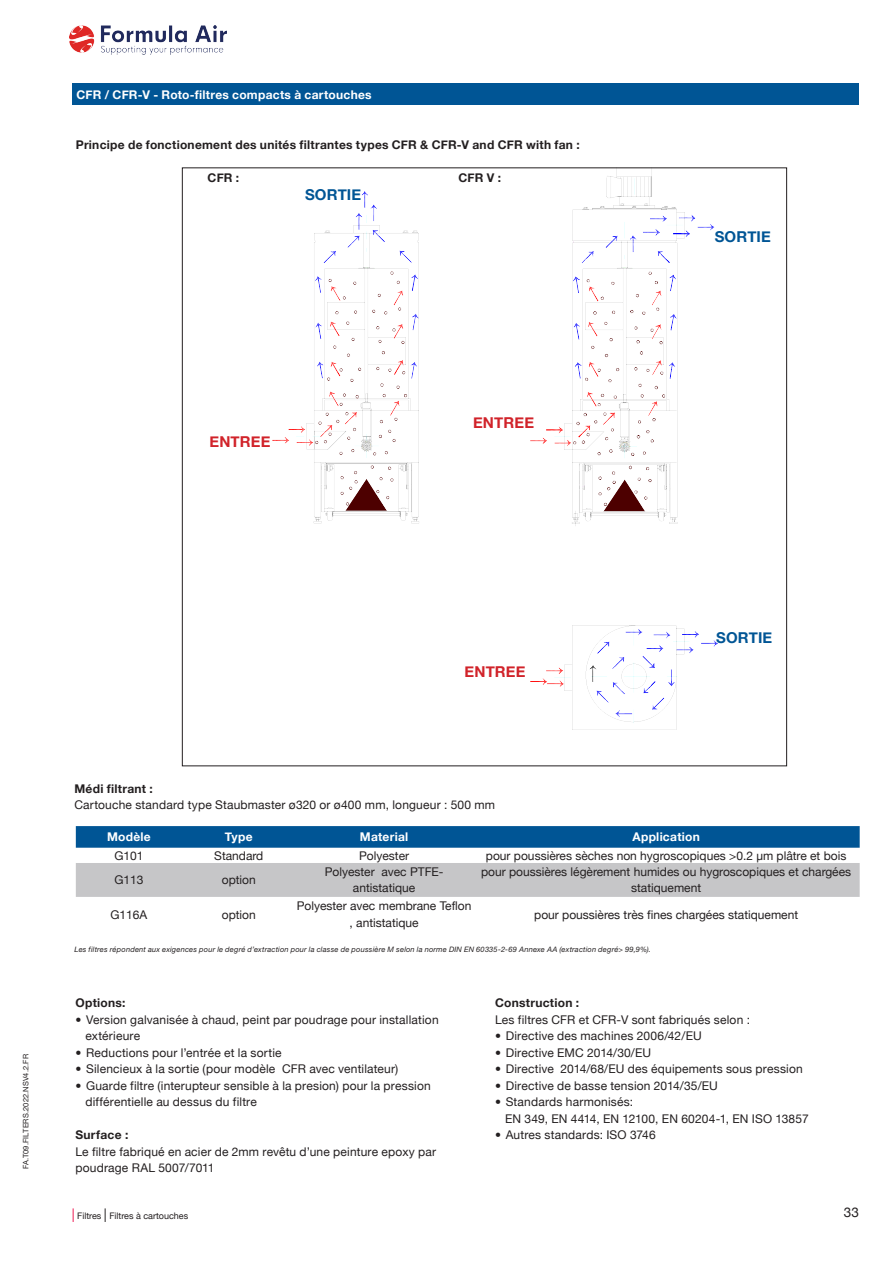
<style>
.page{position:relative;width:893px;height:1263px;background:#fff}
.page>*{position:absolute;margin:0;border:0;box-sizing:border-box;transform-origin:0 0}
.Body_alinea_tabel{font:700 15px "Helvetica Neue";letter-spacing:.01em;color:#005595}
.Body_alinea_tabel-2{font:700 15px "Helvetica Neue";letter-spacing:.01em;color:#d1232a}
.t1{font:13.5px "Helvetica Neue";color:#231f20}
.Subheader2-H2{font:12px/16.5px "Helvetica Neue";letter-spacing:.015em;color:#231f20}
.Body_alinea_tabel-3{font:12px/16.5px "Helvetica Neue";color:#231f20;text-align:center}
.Subheader2-H2-2{font:700 12px "Helvetica Neue";letter-spacing:.02em;color:#231f20}
.Header1-H1{font:700 12px "Helvetica Neue";letter-spacing:.02em;color:#fff}
.Header3-_H3_tabel_bo{font:700 12px "Helvetica Neue";letter-spacing:.025em;color:#fff}
.t2{font:9px "Helvetica Neue";color:#231f20}
.Subheader2-H2-3{font:italic 7.5px "Helvetica Neue";letter-spacing:.025em;color:#231f20}
.t3{font:7.5px "Helvetica Neue";letter-spacing:.015em;color:#231f20}
.s1{font-size:13.5px;color:#ed154e}
.s2{font-size:13.5px}
</style>
<div class="page">
<img style="left:69px;top:26px;width:157px;height:28px">
<svg style="left:76px;top:826px;width:784px;height:22px;background:#045796"></svg>
<div style="left:76px;top:863px;width:784px;height:34px;background:#c6c6c8"></div>
<div style="left:72px;top:84px;width:787px;height:21px;background:#005595"></div>
<img style="left:273px;top:170px;width:445px;height:559px">
<p class="Header1-H1" style="left:77px;top:87px;width:119px">Filtre à point LBFC</p>
<p class="Header1-H1" style="left:77px;top:87px;width:297px">CFR / CFR-V - Roto-filtres compacts à cartouches</p>
<p class="Subheader2-H2-2" style="left:76px;top:137px;width:505px">Principe de fonctionement des unités filtrantes types CFR &amp; CFR-V and CFR with fan :</p>
<p class="Subheader2-H2-2" style="left:208px;top:170px;width:33px">CFR :</p>
<p class="Subheader2-H2-2" style="left:459px;top:170px;width:44px">CFR V :</p>
<p class="Body_alinea_tabel" style="left:305px;top:186px;width:58px">SORTIE</p>
<p class="Body_alinea_tabel-2" style="left:209px;top:433px;width:62px">ENTREE</p>
<p class="Body_alinea_tabel-2" style="left:473px;top:413px;width:62px">ENTREE</p>
<p class="Body_alinea_tabel" style="left:715px;top:227px;width:58px">SORTIE</p>
<p class="t3" style="left:21px;top:1169px;width:117px;rotate:-90deg">FA.T09.FILTERS.2022.NSV4.2.FR</p>
<p class="Body_alinea_tabel-2" style="left:465px;top:662px;width:62px">ENTREE</p>
<p class="Subheader2-H2-2" style="left:74px;top:781px;width:80px">Médi filtrant :</p>
<p class="Subheader2-H2" style="left:74px;top:796px;width:422px">Cartouche standard type Staubmaster ø320 or ø400 mm, longueur : 500 mm</p>
<p class="Body_alinea_tabel" style="left:716px;top:628px;width:58px">SORTIE</p>
<p class="Header3-_H3_tabel_bo" style="left:107px;top:829px;width:45px">Modèle</p>
<p class="Header3-_H3_tabel_bo" style="left:225px;top:829px;width:29px">Type</p>
<p class="Header3-_H3_tabel_bo" style="left:360px;top:829px;width:50px">Material</p>
<p class="Header1-H1" style="left:632px;top:829px;width:69px">Application</p>
<p class="Body_alinea_tabel-3" style="left:114px;top:847px;width:31px">G101</p>
<p class="Body_alinea_tabel-3" style="left:214px;top:847px;width:51px">Standard</p>
<p class="Body_alinea_tabel-3" style="left:359px;top:847px;width:51px">Polyester</p>
<p class="Body_alinea_tabel-3" style="left:486px;top:847px;width:362px">pour poussières sèches non hygroscopiques &gt;0.2 µm plâtre et bois</p>
<p class="Body_alinea_tabel-3" style="left:114px;top:871px;width:31px">G113</p>
<p class="Body_alinea_tabel-3" style="left:222px;top:871px;width:36px">option</p>
<p class="Body_alinea_tabel-3" style="left:325px;top:863px;width:120px">Polyester avec PTFE&shy;antistatique</p>
<p class="Body_alinea_tabel-3" style="left:481px;top:863px;width:371px">pour poussières légèrement humides ou hygroscopiques et chargées statiquement</p>
<p class="Body_alinea_tabel-3" style="left:111px;top:906px;width:38px">G116A</p>
<p class="Body_alinea_tabel-3" style="left:222px;top:906px;width:36px">option</p>
<p class="Body_alinea_tabel-3" style="left:297px;top:898px;width:176px">Polyester avec membrane Teflon , antistatique</p>
<p class="Body_alinea_tabel-3" style="left:534px;top:906px;width:265px">pour poussières très fines chargées statiquement</p>
<p class="Subheader2-H2-3" style="left:74px;top:944px;width:578px">Les filtres répondent aux exigences pour le degré d’extraction pour la classe de poussière M selon la norme DIN EN 60335-2-69 Annexe AA (extraction degré&gt; 99,9%).</p>
<p class="Subheader2-H2-2" style="left:75px;top:995px;width:52px">Options:</p>
<p class="Subheader2-H2" style="left:75px;top:1011px;width:365px">• Version galvanisée à chaud, peint par poudrage pour installation</p>
<p class="Subheader2-H2" style="left:85px;top:1027px;width:56px">extérieure</p>
<p class="Subheader2-H2" style="left:75px;top:1044px;width:208px">• Reductions pour l’entrée et la sortie</p>
<p class="Subheader2-H2" style="left:75px;top:1060px;width:324px">• Silencieux à la sortie (pour modèle CFR avec ventilateur)</p>
<p class="Subheader2-H2" style="left:75px;top:1077px;width:357px">• Guarde filtre (interupteur sensible à la presion) pour la pression</p>
<p class="Subheader2-H2" style="left:85px;top:1093px;width:173px">différentielle au dessus du filtre</p>
<p class="Subheader2-H2-2" style="left:75px;top:1127px;width:54px">Surface :</p>
<p class="Subheader2-H2" style="left:75px;top:1143px;width:362px">Le filtre fabriqué en acier de 2mm revêtu d’une peinture epoxy par poudrage RAL 5007/7011</p>
<p class="t2" style="left:72px;top:1211px;width:118px"><span class="s1">|</span> Filtres <span class="s2">|</span> Filtres à cartouches</p>
<p class="Subheader2-H2-2" style="left:495px;top:995px;width:86px">Construction :</p>
<p class="Subheader2-H2" style="left:495px;top:1011px;width:256px">Les filtres CFR et CFR-V sont fabriqués selon :</p>
<p class="Subheader2-H2" style="left:495px;top:1027px;width:208px">• Directive des machines 2006/42/EU</p>
<p class="Subheader2-H2" style="left:495px;top:1044px;width:158px">• Directive EMC 2014/30/EU</p>
<p class="Subheader2-H2" style="left:495px;top:1060px;width:309px">• Directive 2014/68/EU des équipements sous pression</p>
<p class="Subheader2-H2" style="left:495px;top:1077px;width:224px">• Directive de basse tension 2014/35/EU</p>
<p class="Subheader2-H2" style="left:495px;top:1093px;width:140px">• Standards harmonisés:</p>
<p class="Subheader2-H2" style="left:505px;top:1110px;width:305px">EN 349, EN 4414, EN 12100, EN 60204-1, EN ISO 13857</p>
<p class="Subheader2-H2" style="left:495px;top:1126px;width:162px">• Autres standards: ISO 3746</p>
<p class="t1" style="left:844px;top:1204px;width:17px">33</p>
</div>
